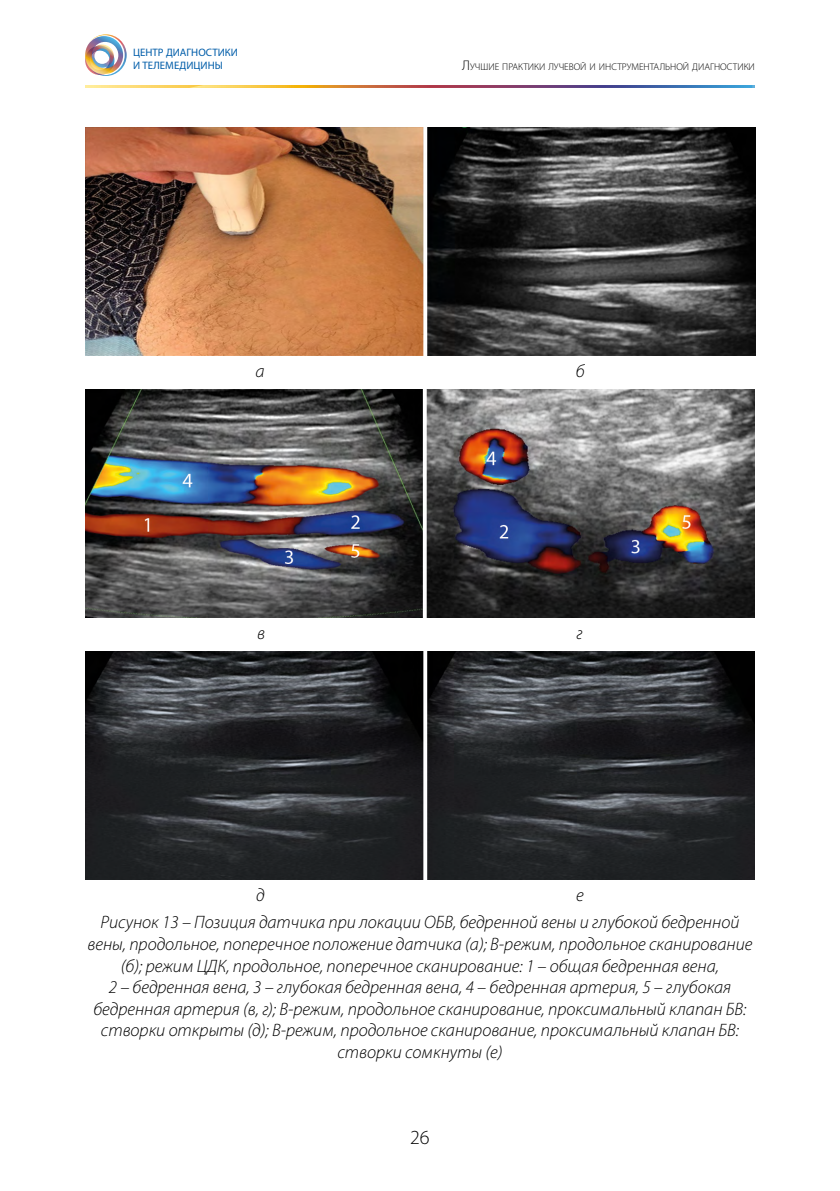
<style>
.page{position:relative;width:840px;height:1191px;background:#fff}
.page>*{position:absolute;margin:0;border:0;box-sizing:border-box;transform-origin:0 0}
.t1{font:300 20px "Myriad Pro";color:#000}
.t2{font:italic 300 18px/21.6px "Myriad Pro";color:#000}
.t3{font:10.8px/13.2px "Myriad Pro";color:#005da9}
.t4{font:300 9.8px "Myriad Pro";color:#000}
.s1{font-size:14px}
</style>
<div class="page">
<img style="left:85px;top:34px;width:42px;height:42px">
<svg style="left:85px;top:85px;width:669px;height:3px"></svg>
<svg style="left:189px;top:85px;width:562px;height:3px;background:#99746b"></svg>
<img style="left:85px;top:128px;width:669px;height:228px">
<img style="left:85px;top:389px;width:669px;height:228px">
<img style="left:85px;top:651px;width:669px;height:228px">
<p class="t3" style="left:133px;top:46px;width:106px">ЦЕНТР ДИАГНОСТИКИ<br>И ТЕЛЕМЕДИЦИНЫ</p>
<p class="t4" style="left:462px;top:61px;width:294px"><span class="s1">Л</span>УЧШИЕ ПРАКТИКИ ЛУЧЕВОЙ И ИНСТРУМЕНТАЛЬНОЙ ДИАГНОСТИКИ</p>
<p class="t2" style="left:255px;top:360px;width:11px">а</p>
<p class="t2" style="left:575px;top:360px;width:10px">б</p>
<p class="t2" style="left:257px;top:622px;width:9px">в</p>
<p class="t2" style="left:576px;top:622px;width:8px">г</p>
<p class="t2" style="left:256px;top:884px;width:10px">д</p>
<p class="t2" style="left:100px;top:881px;width:640px;line-height:27.2px;text-indent:475px">е<br>Рисунок 13 – Позиция датчика при локации ОБВ, бедренной вены и глубокой бедренной</p>
<p class="t2" style="left:87px;top:933px;width:666px;text-align:center">вены, продольное, поперечное положение датчика (а); В-режим, продольное сканирование (б); режим ЦДК, продольное, поперечное сканирование: 1 – общая бедренная вена,<br>2 – бедренная вена, 3 – глубокая бедренная вена, 4 – бедренная артерия, 5 – глубокая бедренная артерия (в, г); В-режим, продольное сканирование, проксимальный клапан БВ: створки открыты (д); В-режим, продольное сканирование, проксимальный клапан БВ: створки сомкнуты (е)</p>
<p class="t1" style="left:410px;top:1126px;width:21px">26</p>
</div>
